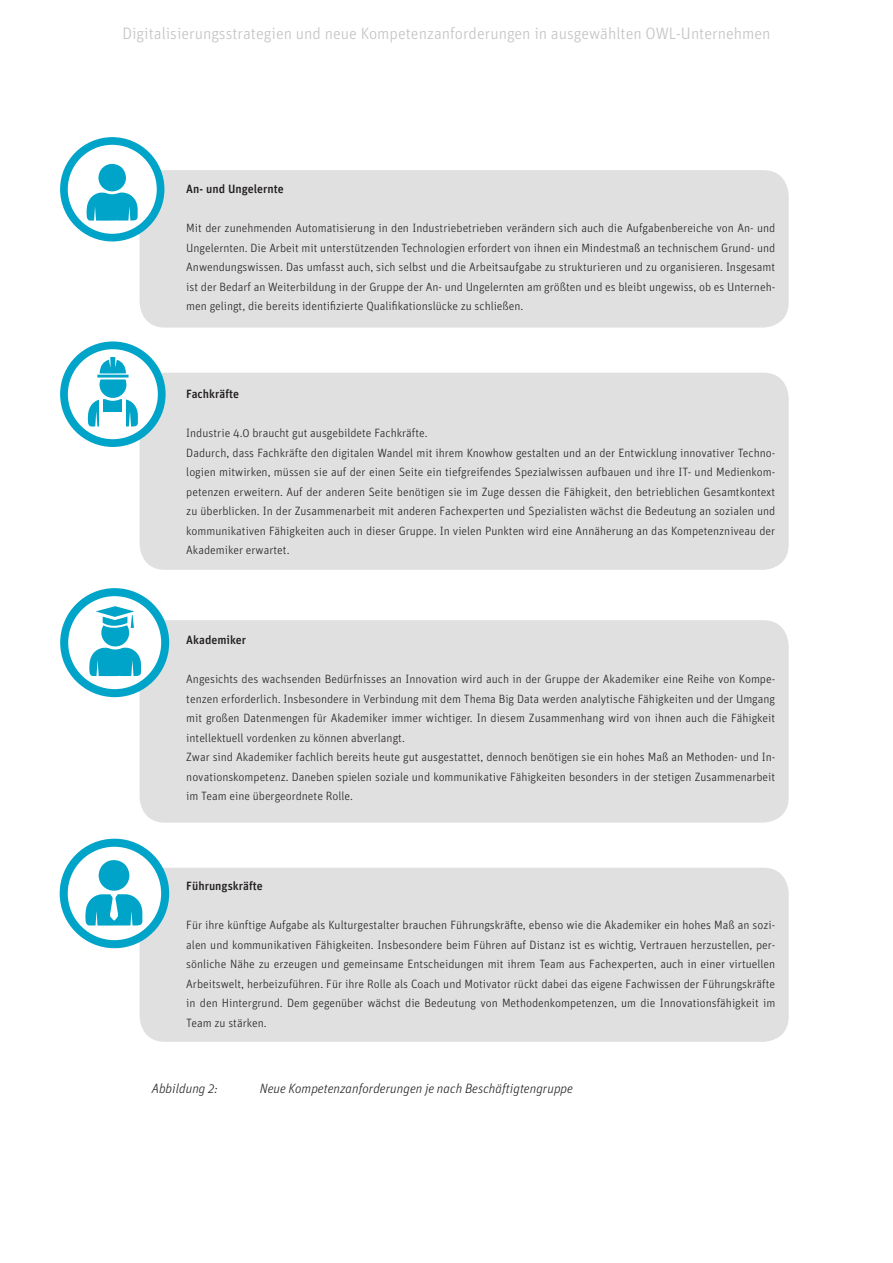
<style>
.page{position:relative;width:893px;height:1263px;background:#fff}
.page>*{position:absolute;margin:0;border:0;box-sizing:border-box;transform-origin:0 0}
.t1{font:300 16.5px "Unit Pro";color:#c1c2c4}
.Abblidung{font:italic 300 13.5px "Unit Pro";color:#231f20}
.Tabellen_Txt{font:300 12px/19.5px "Unit Pro";color:#231f20;text-align:justify}
.Tabellen_Txt-2{font:500 12px "Unit Pro";color:#231f20}
</style>
<div class="page">
<div style="left:140px;top:373px;width:649px;height:197px;background:#e0e0e1;border-radius:26px"></div>
<div style="left:140px;top:620px;width:649px;height:203px;background:#e0e0e1;border-radius:26px"></div>
<div style="left:140px;top:868px;width:649px;height:174px;background:#e0e0e1;border-radius:26px"></div>
<div style="left:140px;top:170px;width:649px;height:158px;background:#e0e0e1;border-radius:26px"></div>
<div style="left:67px;top:348px;width:92px;height:92px;background:#fff;border-radius:50%"></div>
<div style="left:67px;top:595px;width:96px;height:96px;background:#fff;border-radius:50%"></div>
<svg style="left:63px;top:844px;width:99px;height:97px"></svg>
<svg style="left:63px;top:139px;width:99px;height:100px"></svg>
<svg style="left:86px;top:161px;width:52px;height:81px"></svg>
<div style="left:60px;top:137px;width:104px;height:104px;border:8px solid #00a4c8;border-radius:50%"></div>
<svg style="left:87px;top:357px;width:51px;height:89px"></svg>
<div style="left:60px;top:341px;width:106px;height:106px;border:8px solid #00a4c8;border-radius:50%"></div>
<svg style="left:84px;top:603px;width:62px;height:94px"></svg>
<div style="left:60px;top:588px;width:109px;height:109px;border:8px solid #00a4c8;border-radius:50%"></div>
<svg style="left:85px;top:859px;width:58px;height:89px"></svg>
<div style="left:60px;top:839px;width:109px;height:109px;border:8px solid #00a4c8;border-radius:50%"></div>
<h1 class="t1" style="left:122px;top:23px;width:649px">Digitalisierungsstrategien und neue Kompetenzanforderungen in ausgewählten OWL-Unternehmen</h1>
<p class="Tabellen_Txt-2" style="left:186px;top:181px;width:99px">An- und Ungelernte</p>
<p class="Tabellen_Txt" style="left:186px;top:218px;width:590px">Mit der zunehmenden Automatisierung in den Industriebetrieben verändern sich auch die Aufgabenbereiche von An- und Ungelernten. Die Arbeit mit unterstützenden Technologien erfordert von ihnen ein Mindestmaß an technischem Grund- und Anwendungswissen. Das umfasst auch, sich selbst und die Arbeitsaufgabe zu strukturieren und zu organisieren. Insgesamt ist der Bedarf an Weiterbildung in der Gruppe der An- und Ungelernten am größten und es bleibt ungewiss, ob es Unterneh&shy;men gelingt, die bereits identifizierte Qualifikationslücke zu schließen.</p>
<p class="Tabellen_Txt-2" style="left:186px;top:386px;width:54px">Fachkräfte</p>
<p class="Tabellen_Txt" style="left:186px;top:423px;width:243px">Industrie 4.0 braucht gut ausgebildete Fachkräfte.</p>
<p class="Tabellen_Txt" style="left:186px;top:443px;width:590px">Dadurch, dass Fachkräfte den digitalen Wandel mit ihrem Knowhow gestalten und an der Entwicklung innovativer Techno&shy;logien mitwirken, müssen sie auf der einen Seite ein tiefgreifendes Spezialwissen aufbauen und ihre IT- und Medienkom&shy;petenzen erweitern. Auf der anderen Seite benötigen sie im Zuge dessen die Fähigkeit, den betrieblichen Gesamtkontext zu überblicken. In der Zusammenarbeit mit anderen Fachexperten und Spezialisten wächst die Bedeutung an sozialen und kommunikativen Fähigkeiten auch in dieser Gruppe. In vielen Punkten wird eine Annäherung an das Kompetenzniveau der Akademiker erwartet.</p>
<p class="Tabellen_Txt-2" style="left:186px;top:632px;width:61px">Akademiker</p>
<p class="Tabellen_Txt" style="left:186px;top:669px;width:590px">Angesichts des wachsenden Bedürfnisses an Innovation wird auch in der Gruppe der Akademiker eine Reihe von Kompe&shy;tenzen erforderlich. Insbesondere in Verbindung mit dem Thema Big Data werden analytische Fähigkeiten und der Umgang mit großen Datenmengen für Akademiker immer wichtiger. In diesem Zusammenhang wird von ihnen auch die Fähigkeit intellektuell vordenken zu können abverlangt.</p>
<p class="Tabellen_Txt" style="left:186px;top:747px;width:590px">Zwar sind Akademiker fachlich bereits heute gut ausgestattet, dennoch benötigen sie ein hohes Maß an Methoden- und In&shy;novationskompetenz. Daneben spielen soziale und kommunikative Fähigkeiten besonders in der stetigen Zusammenarbeit im Team eine übergeordnete Rolle.</p>
<p class="Tabellen_Txt-2" style="left:186px;top:878px;width:78px">Führungskräfte</p>
<p class="Tabellen_Txt" style="left:186px;top:915px;width:590px">Für ihre künftige Aufgabe als Kulturgestalter brauchen Führungskräfte, ebenso wie die Akademiker ein hohes Maß an sozi&shy;alen und kommunikativen Fähigkeiten. Insbesondere beim Führen auf Distanz ist es wichtig, Vertrauen herzustellen, per&shy;sönliche Nähe zu erzeugen und gemeinsame Entscheidungen mit ihrem Team aus Fachexperten, auch in einer virtuellen Arbeitswelt, herbeizuführen. Für ihre Rolle als Coach und Motivator rückt dabei das eigene Fachwissen der Führungskräfte in den Hintergrund. Dem gegenüber wächst die Bedeutung von Methodenkompetenzen, um die Innovationsfähigkeit im Team zu stärken.</p>
<p class="Abblidung" style="left:152px;top:1080px;width:68px">Abbildung 2:</p>
<p class="Abblidung" style="left:260px;top:1080px;width:315px">Neue Kompetenzanforderungen je nach Beschäftigtengruppe</p>
</div>
